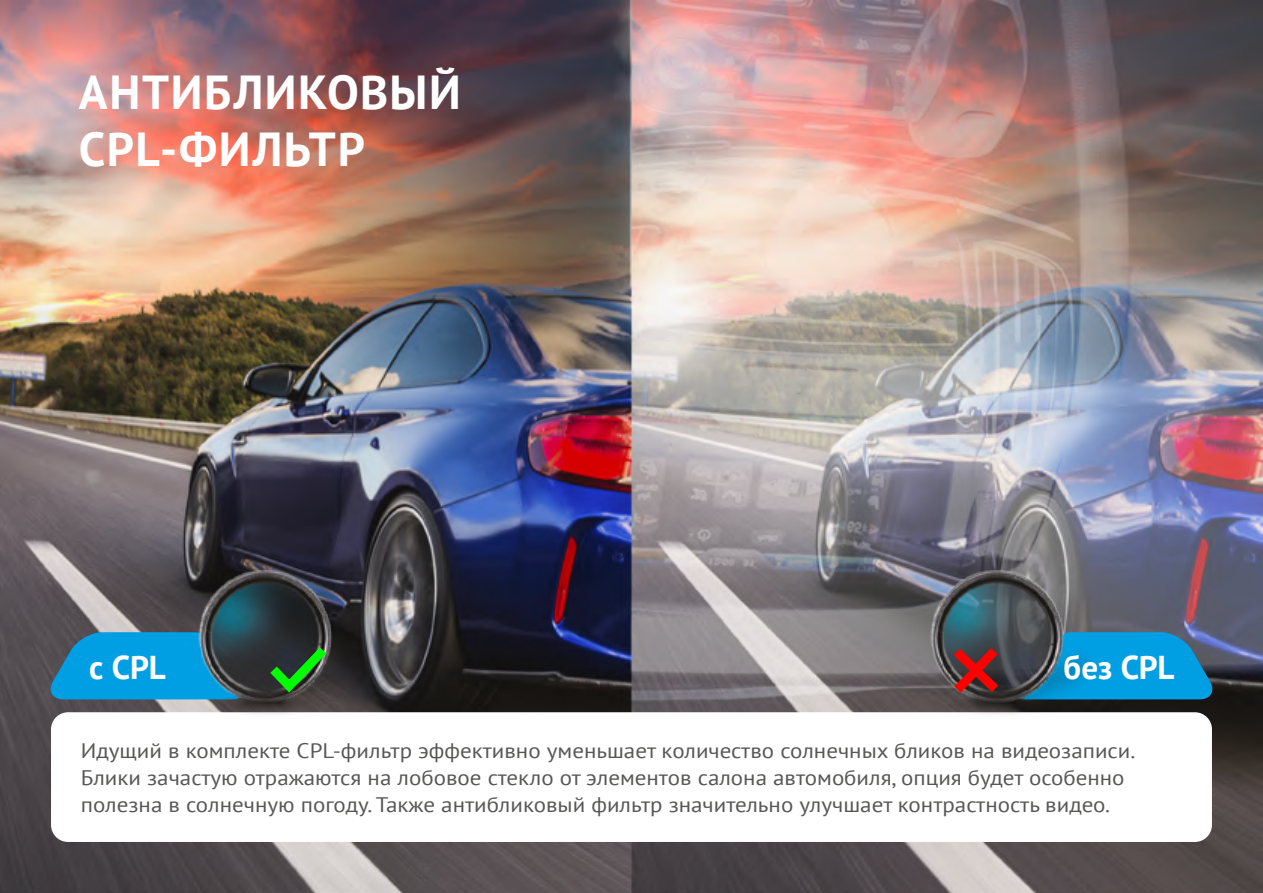
<style>
.page{position:relative;width:1263px;height:893px;background:#fff}
.page>*{position:absolute;margin:0;border:0;box-sizing:border-box;transform-origin:0 0}
.t1{font:700 47.55px/57.2px "PT Sans";letter-spacing:.03em;color:#fff}
.t2{font:700 33px "PT Sans";letter-spacing:-.005em;color:#fff}
.t3{font:21px/27px "PT Sans";color:#575756;scale:1.09 1}
</style>
<div class="page">
<img style="left:0;top:0;width:1263px;height:893px">
<div style="left:51px;top:712px;width:1161px;height:130px;background:#fff;border-radius:17px"></div>
<svg style="left:47px;top:632px;width:135px;height:67px;background:#0b94d0"></svg>
<img style="left:182px;top:567px;width:290px;height:147px">
<img style="left:914px;top:567px;width:290px;height:148px">
<svg style="left:261px;top:638px;width:75px;height:61px;background:#2f5231"></svg>
<svg style="left:944px;top:632px;width:272px;height:70px;background:#297096"></svg>
<h1 class="t1" style="left:79px;top:63px;width:384px">АНТИБЛИКОВЫЙ<br>CPL-ФИЛЬТР</h1>
<h2 class="t2" style="left:89px;top:645px;width:78px">с CPL</h2>
<h2 class="t2" style="left:1063px;top:645px;width:112px">без CPL</h2>
<p class="t3" style="left:81px;top:737px;width:969px">Идущий в комплекте CPL-фильтр эффективно уменьшает количество солнечных бликов на видеозаписи.<br>Блики зачастую отражаются на лобовое стекло от элементов салона автомобиля, опция будет особенно полезна в солнечную погоду. Также антибликовый фильтр значительно улучшает контрастность видео.</p>
</div>
